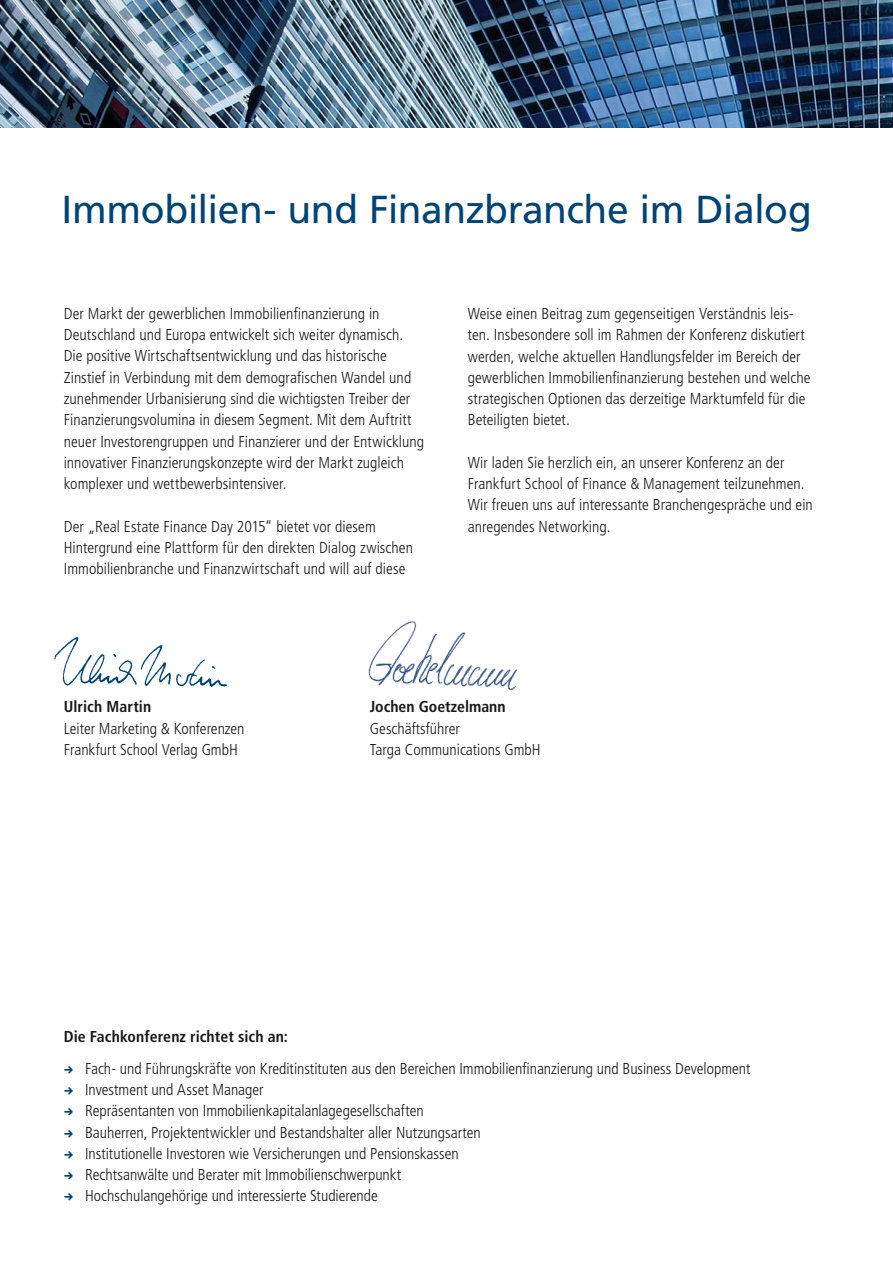
<style>
.page{position:relative;width:893px;height:1263px;background:#fff}
.page>*{position:absolute;margin:0;border:0;box-sizing:border-box;transform-origin:0 0}
.t1{font:39px "Frutiger LT";letter-spacing:-.015em;color:#047}
.t2{font:300 condensed 15.75px/21.3px "Frutiger LT";color:#1a171c}
.t3{font:700 condensed 15.75px "Frutiger LT";color:#1a171c}
.s1{font-family:"Pluto Sans";font-weight:700;font-stretch:normal;font-size:14.1px;color:#047}
</style>
<div class="page">
<img style="left:0;top:0;width:893px;height:128px">
<hr style="left:892px;top:128px;width:1px;height:1135px;background:#f0f0f5">
<img style="left:368px;top:621px;width:150px;height:69px">
<img style="left:54px;top:637px;width:173px;height:50px">
<h1 class="t1" style="left:62px;top:187px;width:752px">Immobilien- und Finanzbranche im Dialog</h1>
<p class="t2" style="left:64px;top:303px;width:362px">Der Markt der gewerblichen Immobilienfinanzierung in Deutschland und Europa entwickelt sich weiter dynamisch.<br>Die positive Wirtschaftsentwicklung und das historische Zinstief in Verbindung mit dem demografischen Wandel und zunehmender Urbanisierung sind die wichtigsten Treiber der Finanzierungsvolumina in diesem Segment. Mit dem Auftritt neuer Investorengruppen und Finanzierer und der Entwicklung innovativer Finanzierungskonzepte wird der Markt zugleich komplexer und wettbewerbsintensiver.</p>
<p class="t2" style="left:64px;top:516px;width:351px">Der „Real Estate Finance Day 2015“ bietet vor diesem<br>Hintergrund eine Plattform für den direkten Dialog zwischen<br>Immobilienbranche und Finanzwirtschaft und will auf diese</p>
<p class="t2" style="left:468px;top:303px;width:344px">Weise einen Beitrag zum gegenseitigen Verständnis leis&shy;ten. Insbesondere soll im Rahmen der Konferenz diskutiert werden, welche aktuellen Handlungsfelder im Bereich der gewerblichen Immobilienfinanzierung bestehen und welche strategischen Optionen das derzeitige Marktumfeld für die Beteiligten bietet.</p>
<p class="t2" style="left:468px;top:452px;width:347px">Wir laden Sie herzlich ein, an unserer Konferenz an der Frankfurt School of Finance &amp; Management teilzunehmen.<br>Wir freuen uns auf interessante Branchengespräche und ein anregendes Networking.</p>
<p class="t3" style="left:64px;top:697px;width:89px">Ulrich Martin</p>
<p class="t2" style="left:64px;top:718px;width:182px">Leiter Marketing &amp; Konferenzen<br>Frankfurt School Verlag GmbH</p>
<p class="t3" style="left:370px;top:697px;width:137px">Jochen Goetzelmann</p>
<p class="t2" style="left:370px;top:718px;width:172px">Geschäftsführer<br>Targa Communications GmbH</p>
<p class="t3" style="left:64px;top:1027px;width:226px">Die Fachkonferenz richtet sich an:</p>
<p class="t2" style="left:64px;top:1058px;width:688px"><span class="s1">→</span> Fach- und Führungskräfte von Kreditinstituten aus den Bereichen Immobilienfinanzierung und Business Development</p>
<p class="t2" style="left:64px;top:1079px;width:201px"><span class="s1">→</span> Investment und Asset Manager</p>
<p class="t2" style="left:64px;top:1100px;width:361px"><span class="s1">→</span> Repräsentanten von Immobilienkapitalanlagegesellschaften</p>
<p class="t2" style="left:64px;top:1122px;width:418px"><span class="s1">→</span> Bauherren, Projektentwickler und Bestandshalter aller Nutzungsarten</p>
<p class="t2" style="left:64px;top:1143px;width:396px"><span class="s1">→</span> Institutionelle Investoren wie Versicherungen und Pensionskassen</p>
<p class="t2" style="left:64px;top:1164px;width:339px"><span class="s1">→</span> Rechtsanwälte und Berater mit Immobilienschwerpunkt</p>
<p class="t2" style="left:64px;top:1185px;width:316px"><span class="s1">→</span> Hochschulangehörige und interessierte Studierende</p>
</div>
